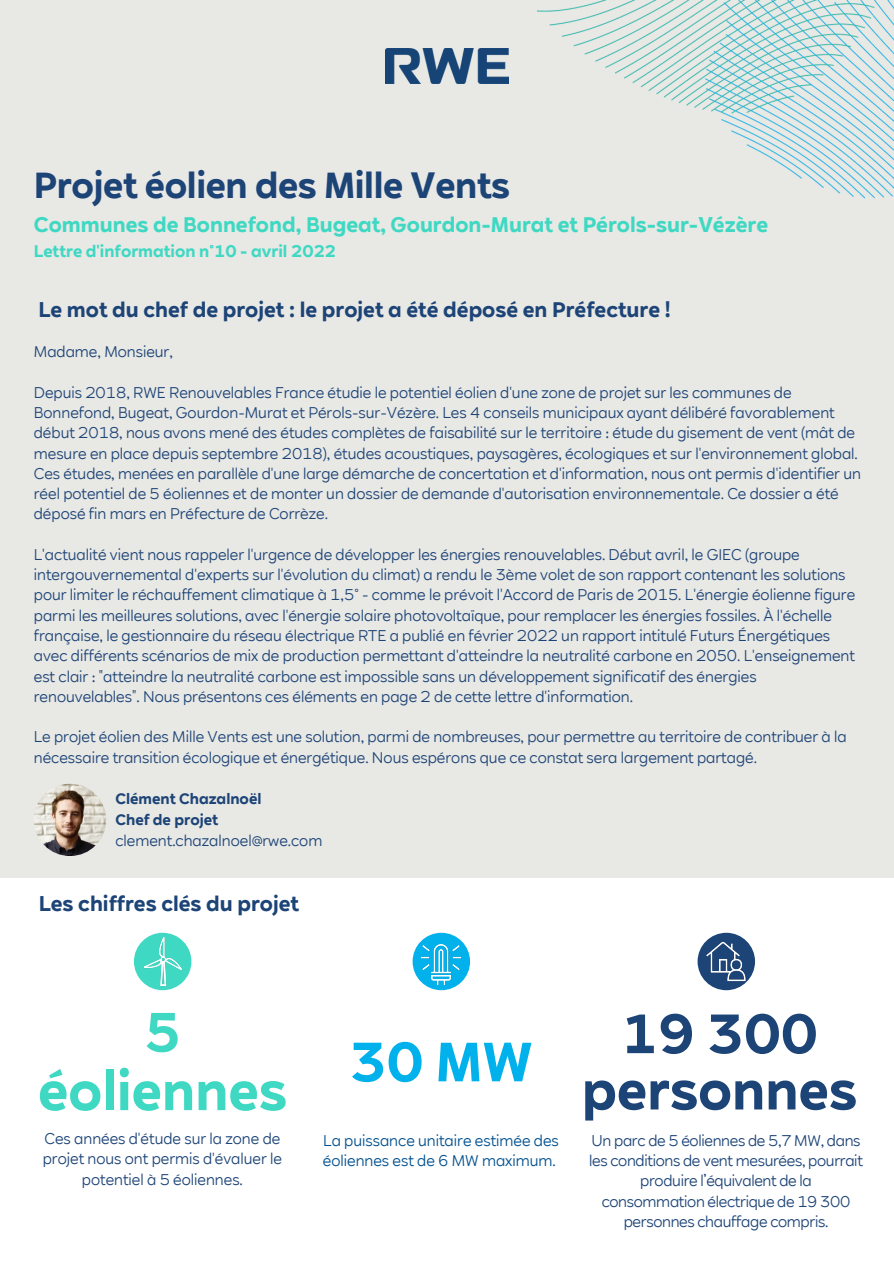
<style>
.page{position:relative;width:894px;height:1264px;background:#fff}
.page>*{position:absolute;margin:0;border:0;box-sizing:border-box;transform-origin:0 0}
.t1{font:700 54px/56.2px "RWE Sans";color:#1d4477;text-align:center}
.t2{font:700 54px "RWE Sans";color:#3ed8c3}
.t3{font:700 54px "RWE Sans";color:#00b1eb}
.t4{font:700 36px "RWE Sans";letter-spacing:-.01em;color:#1d4477}
.t5{font:700 21px "RWE Sans";color:#1d4477}
.t6{font:700 21px "RWE Sans";color:#3ed8c3}
.t7{font:700 16.5px "RWE Sans";color:#3ed8c3}
.t8{font:15px/20.2px "RWE Sans";color:#1d4477}
.t9{font:15px/20.2px "RWE Sans";letter-spacing:-.02em;color:#1d4477;text-align:center}
.t10{font:15px/20.2px "RWE Sans";color:#00508f}
.t11{font:700 15px "RWE Sans";color:#1d4477}
</style>
<div class="page">
<div style="left:0;top:0;width:893px;height:877px;background:#e8e8e4"></div>
<img style="left:386px;top:49px;width:122px;height:35px">
<img style="left:537px;top:0;width:356px;height:199px">
<img style="left:34px;top:783px;width:72px;height:73px;border-radius:50%">
<div style="left:134px;top:932px;width:57px;height:58px;background:#3ed8c3;border-radius:50%"></div>
<img style="left:138px;top:937px;width:49px;height:48px">
<div style="left:412px;top:932px;width:58px;height:58px;background:#00b1eb;border-radius:50%"></div>
<img style="left:421px;top:945px;width:39px;height:39px">
<div style="left:697px;top:932px;width:57px;height:58px;background:#1d4477;border-radius:50%"></div>
<img style="left:706px;top:941px;width:39px;height:40px">
<p class="t4" style="left:34px;top:163px;width:477px">Projet éolien des Mille Vents</p>
<p class="t6" style="left:34px;top:212px;width:735px">Communes de Bonnefond, Bugeat, Gourdon-Murat et Pérols-sur-Vézère</p>
<p class="t7" style="left:34px;top:241px;width:304px">Lettre d'information n°10 - avril 2022</p>
<p class="t5" style="left:38px;top:296px;width:633px">Le mot du chef de projet : le projet a été déposé en Préfecture !</p>
<p class="t8" style="left:34px;top:341px;width:141px">Madame, Monsieur,</p>
<p class="t8" style="left:34px;top:382px;width:828px">Depuis 2018, RWE Renouvelables France étudie le potentiel éolien d'une zone de projet sur les communes de Bonnefond, Bugeat, Gourdon-Murat et Pérols-sur-Vézère. Les 4 conseils municipaux ayant délibéré favorablement début 2018, nous avons mené des études complètes de faisabilité sur le territoire : étude du gisement de vent (mât de mesure en place depuis septembre 2018), études acoustiques, paysagères, écologiques et sur l'environnement global.<br>Ces études, menées en parallèle d'une large démarche de concertation et d'information, nous ont permis d'identifier un réel potentiel de 5 éoliennes et de monter un dossier de demande d'autorisation environnementale. Ce dossier a été déposé fin mars en Préfecture de Corrèze.</p>
<p class="t8" style="left:34px;top:544px;width:822px">L'actualité vient nous rappeler l'urgence de développer les énergies renouvelables. Début avril, le GIEC (groupe intergouvernemental d'experts sur l'évolution du climat) a rendu le 3ème volet de son rapport contenant les solutions pour limiter le réchauffement climatique à 1,5° - comme le prévoit l'Accord de Paris de 2015. L'énergie éolienne figure parmi les meilleures solutions, avec l'énergie solaire photovoltaïque, pour remplacer les énergies fossiles. À l'échelle française, le gestionnaire du réseau électrique RTE a publié en février 2022 un rapport intitulé Futurs Énergétiques avec différents scénarios de mix de production permettant d'atteindre la neutralité carbone en 2050. L'enseignement est clair : "atteindre la neutralité carbone est impossible sans un développement significatif des énergies renouvelables". Nous présentons ces éléments en page 2 de cette lettre d'information.</p>
<p class="t8" style="left:34px;top:727px;width:814px">Le projet éolien des Mille Vents est une solution, parmi de nombreuses, pour permettre au territoire de contribuer à la nécessaire transition écologique et énergétique. Nous espérons que ce constat sera largement partagé.</p>
<p class="t11" style="left:115px;top:790px;width:147px">Clément Chazalnoël</p>
<p class="t11" style="left:115px;top:811px;width:104px">Chef de projet</p>
<p class="t8" style="left:115px;top:831px;width:208px">clement.chazalnoel@rwe.com</p>
<p class="t5" style="left:39px;top:891px;width:262px">Les chiffres clés du projet</p>
<p class="t2" style="left:144px;top:999px;width:38px">5</p>
<p class="t2" style="left:38px;top:1058px;width:250px">éoliennes</p>
<p class="t3" style="left:349px;top:1029px;width:184px">30 MW</p>
<p class="t1" style="left:581px;top:1005px;width:277px">19 300 personnes</p>
<p class="t8" style="left:43px;top:1128px;width:241px;text-align:center">Ces années d'étude sur la zone de projet nous ont permis d'évaluer le potentiel à 5 éoliennes.</p>
<p class="t10" style="left:323px;top:1130px;width:237px">La puissance unitaire estimée des éoliennes est de 6 MW maximum.</p>
<p class="t9" style="left:589px;top:1130px;width:275px">Un parc de 5 éoliennes de 5,7 MW, dans les conditions de vent mesurées, pourrait produire l’équivalent de la consommation électrique de 19 300 personnes chauffage compris.</p>
</div>
